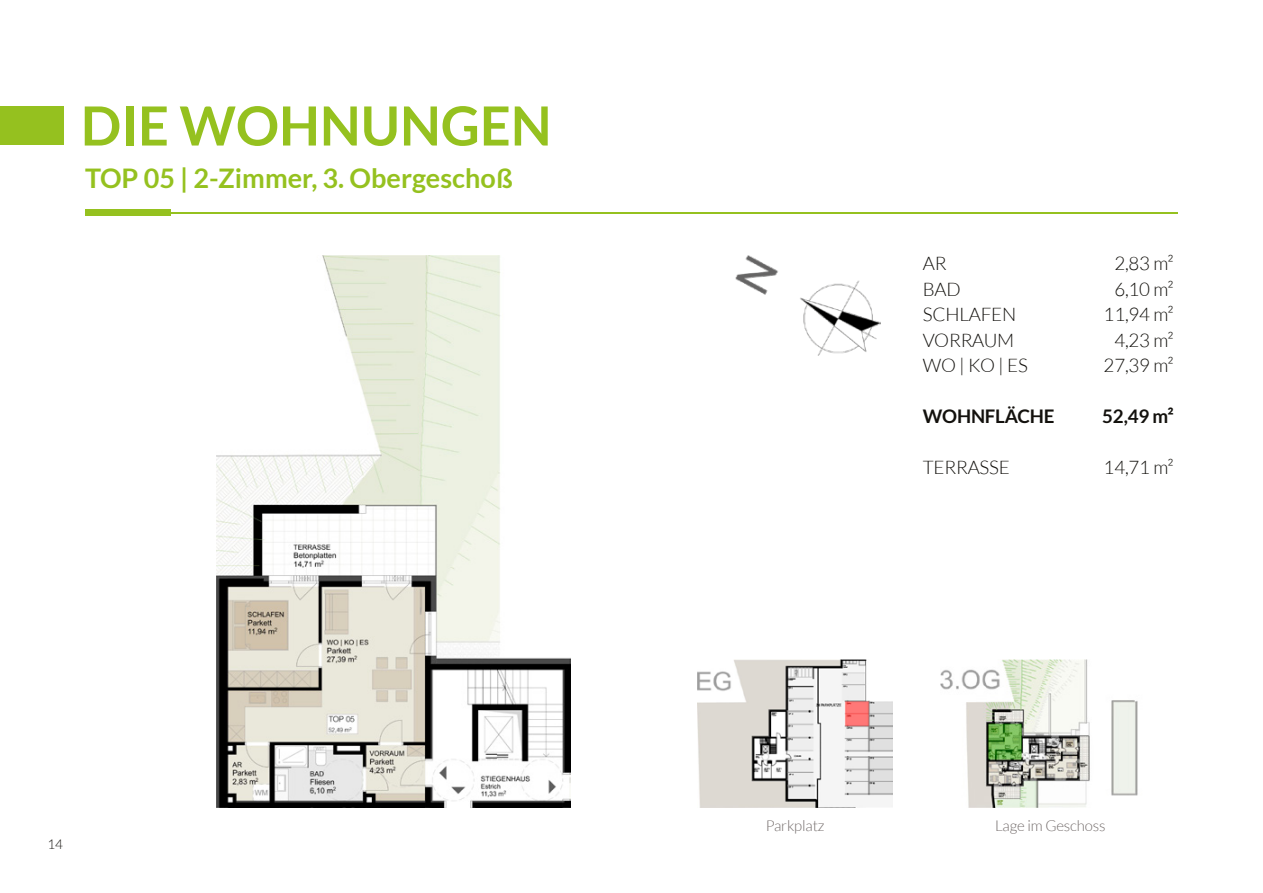
<style>
.page{position:relative;width:1263px;height:893px;background:#fff}
.page>*{position:absolute;margin:0;border:0;box-sizing:border-box;transform-origin:0 0}
.t1{font:700 54px "Lato";color:#95c11f}
.t2{font:700 27px "Lato";color:#95c11f}
.t3{font:300 18.75px "Lato";letter-spacing:-.01em;color:#13110d}
.t4{font:700 18.75px "Lato";letter-spacing:-.01em;color:#13110d}
.t5{font:300 15px "Lato";letter-spacing:-.01em;color:#736c6b}
.t6{font:300 13.5px "Lato";color:#13110d}
</style>
<div class="page">
<div style="left:0;top:106px;width:64px;height:39px;background:#95c11f"></div>
<div style="left:85px;top:209px;width:85px;height:7px;background:#95c11f"></div>
<hr style="left:85px;top:212px;width:1093px;height:1px;background:#95c11f">
<img style="left:216px;top:255px;width:354px;height:553px">
<img style="left:698px;top:659px;width:195px;height:149px">
<img style="left:940px;top:659px;width:198px;height:149px">
<img style="left:735px;top:255px;width:145px;height:101px">
<h1 class="t1" style="left:81px;top:95px;width:472px">DIE WOHNUNGEN</h1>
<h2 class="t2" style="left:85px;top:162px;width:429px">TOP 05 | 2-Zimmer, 3. Obergeschoß</h2>
<p class="t6" style="left:47px;top:836px;width:17px">14</p>
<p class="t3" style="left:923px;top:253px;width:25px">AR</p>
<p class="t3" style="left:1114px;top:253px;width:61px">2,83 m²</p>
<p class="t3" style="left:923px;top:279px;width:39px">BAD</p>
<p class="t3" style="left:1114px;top:279px;width:61px">6,10 m²</p>
<p class="t3" style="left:923px;top:304px;width:95px">SCHLAFEN</p>
<p class="t3" style="left:1104px;top:304px;width:72px">11,94 m²</p>
<p class="t3" style="left:923px;top:330px;width:93px">VORRAUM</p>
<p class="t3" style="left:1114px;top:330px;width:61px">4,23 m²</p>
<p class="t3" style="left:923px;top:355px;width:107px">WO | KO | ES</p>
<p class="t3" style="left:1104px;top:355px;width:72px">27,39 m²</p>
<p class="t4" style="left:923px;top:406px;width:133px">WOHNFLÄCHE</p>
<p class="t4" style="left:1102px;top:406px;width:73px">52,49 m²</p>
<p class="t3" style="left:923px;top:457px;width:89px">TERRASSE</p>
<p class="t3" style="left:1104px;top:457px;width:72px">14,71 m²</p>
<p class="t5" style="left:766px;top:817px;width:60px">Parkplatz</p>
<p class="t5" style="left:995px;top:817px;width:112px">Lage im Geschoss</p>
</div>
